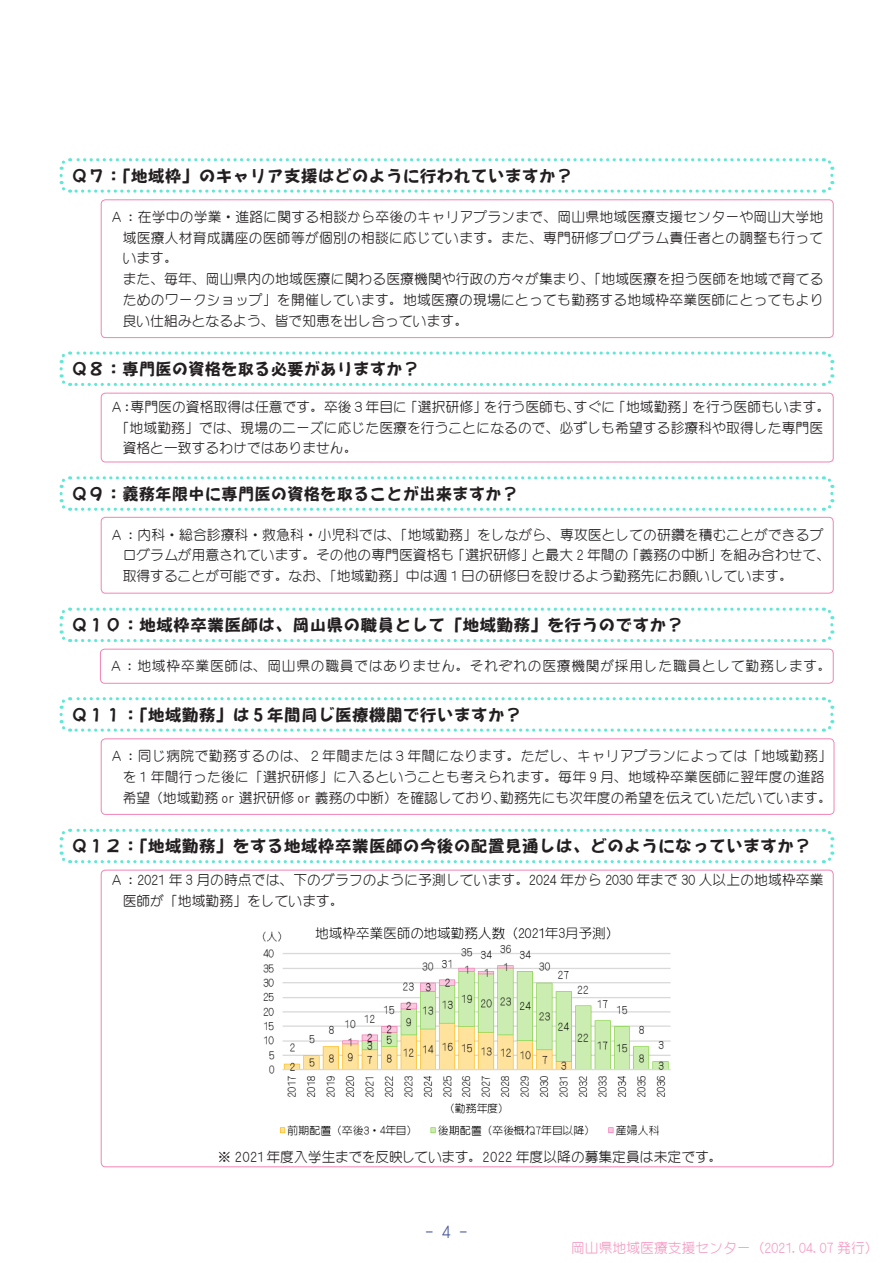
<style>
.page{position:relative;width:893px;height:1263px;background:#fff}
.page>*{position:absolute;margin:0;border:0;box-sizing:border-box;transform-origin:0 0}
.スタイルＡ1{font:16.95px "Yuyu Gothictai EG4 Extra SJIS";color:#231f20}
.スタイルＱ{font:16.95px "Yuyu Gothictai EG4 Extra SJIS";color:#231f20}
.t1{font:16.95px "Yenti EG4 Medium SJIS";color:#4d5a9e}
.スタイルＡ1-2{font:13.8px/20.7px "Yenti EG4 Medium SJIS";letter-spacing:.005em;color:#231f20}
.スタイルＡ2{font:13.8px/20.7px "Yenti EG4 Medium SJIS";color:#231f20;text-align:justify}
.スタイルＡ1-3{font:13.8px "Yenti EG4 Medium SJIS";letter-spacing:.05em;color:#231f20}
.t2{font:13.8px "Yenti EGP4 Medium SJIS";color:#231f20}
.t3{font:13.8px "Yenti EG4 Medium SJIS";color:#f49cc3}
</style>
<div class="page">
<svg style="left:59px;top:351px;width:776px;height:35px"></svg>
<div style="left:101px;top:393px;width:732px;height:69px;border:1px solid #f284b4;border-radius:4px"></div>
<svg style="left:59px;top:607px;width:776px;height:36px"></svg>
<div style="left:100px;top:649px;width:733px;height:34px;border:1px solid #f284b4;border-radius:4px"></div>
<svg style="left:59px;top:697px;width:776px;height:35px"></svg>
<div style="left:101px;top:739px;width:733px;height:76px;border:1px solid #f284b4;border-radius:4px"></div>
<svg style="left:59px;top:828px;width:776px;height:36px"></svg>
<img style="left:262px;top:926px;width:409px;height:210px">
<svg style="left:59px;top:158px;width:776px;height:35px"></svg>
<div style="left:101px;top:200px;width:732px;height:138px;border:1px solid #f284b4;border-radius:4px"></div>
<svg style="left:59px;top:476px;width:776px;height:35px"></svg>
<div style="left:101px;top:517px;width:732px;height:76px;border:1px solid #f284b4;border-radius:4px"></div>
<p class="スタイルＱ" style="left:71px;top:167px;width:503px">Ｑ７：「地域枠」のキャリア支援はどのように行われていますか？</p>
<p class="スタイルＡ1-2" style="left:123px;top:207px;width:702px;text-align:justify;text-indent:-13px">Ａ：在学中の学業・進路に関する相談から卒後のキャリアプランまで、岡山県地域医療支援センターや岡山大学地域医療人材育成講座の医師等が個別の相談に応じています。また、専門研修プログラム責任者との調整も行っています。</p>
<p class="スタイルＡ2" style="left:123px;top:269px;width:702px">また、毎年、岡山県内の地域医療に関わる医療機関や行政の方々が集まり、「地域医療を担う医師を地域で育てるためのワークショップ」を開催しています。地域医療の現場にとっても勤務する地域枠卒業医師にとってもより良い仕組みとなるよう、皆で知恵を出し合っています。</p>
<p class="スタイルＱ" style="left:71px;top:360px;width:349px">Ｑ８：専門医の資格を取る必要がありますか？</p>
<p class="スタイルＡ1-2" style="left:110px;top:396px;width:722px">Ａ：専門医の資格取得は任意です。卒後３年目に「選択研修」を行う医師も、すぐに「地域勤務」を行う医師もいます。</p>
<p class="スタイルＡ1-2" style="left:116px;top:417px;width:709px">「地域勤務」では、現場のニーズに応じた医療を行うことになるので、必ずしも希望する診療科や取得した専門医</p>
<p class="スタイルＡ1-2" style="left:123px;top:438px;width:236px">資格と一致するわけではありません。</p>
<p class="スタイルＱ" style="left:71px;top:485px;width:448px">Ｑ９：義務年限中に専門医の資格を取ることが出来ますか？</p>
<p class="スタイルＡ1-2" style="left:123px;top:524px;width:709px;text-indent:-13px">Ａ：内科・総合診療科・救急科・小児科では、「地域勤務」をしながら、専攻医としての研鑽を積むことができるプログラムが用意されています。その他の専門医資格も「選択研修」と最大 2 年間の「義務の中断」を組み合わせて、取得することが可能です。なお、「地域勤務」中は週 1 日の研修日を設けるよう勤務先にお願いしています。</p>
<p class="スタイルＡ1" style="left:71px;top:616px;width:614px">Ｑ１０：地域枠卒業医師は、岡山県の職員として「地域勤務」を行うのですか？</p>
<p class="スタイルＡ1-3" style="left:109px;top:659px;width:724px">Ａ：地域枠卒業医師は、岡山県の職員ではありません。それぞれの医療機関が採用した職員として勤務します。</p>
<p class="スタイルＡ1" style="left:71px;top:706px;width:469px">Ｑ１１：「地域勤務」は 5 年間同じ医療機関で行いますか？　</p>
<p class="スタイルＡ1-2" style="left:123px;top:745px;width:711px;text-indent:-13px">Ａ：同じ病院で勤務するのは、２年間または３年間になります。ただし、キャリアプランによっては「地域勤務」を１年間行った後に「選択研修」に入るということも考えられます。毎年 9 月、地域枠卒業医師に翌年度の進路希望（地域勤務 or 選択研修 or 義務の中断）を確認しており、勤務先にも次年度の希望を伝えていただいています。</p>
<p class="スタイルＡ1" style="left:71px;top:837px;width:741px">Ｑ１２：「地域勤務」をする地域枠卒業医師の今後の配置見通しは、どのようになっていますか？</p>
<p class="スタイルＡ1-2" style="left:123px;top:869px;width:702px;text-indent:-13px">Ａ：2021 年 3 月の時点では、下のグラフのように予測しています。2024 年から 2030 年まで 30 人以上の地域枠卒業医師が「地域勤務」をしています。</p>
<p class="t2" style="left:218px;top:1150px;width:500px">※ 2021 年度入学生までを反映しています。 2022 年度以降の募集定員は未定です。</p>
<p class="t1" style="left:425px;top:1224px;width:44px">- 4 -</p>
<p class="t3" style="left:571px;top:1241px;width:309px">岡山県地域医療支援センター（2021.04.07 発行）</p>
</div>
